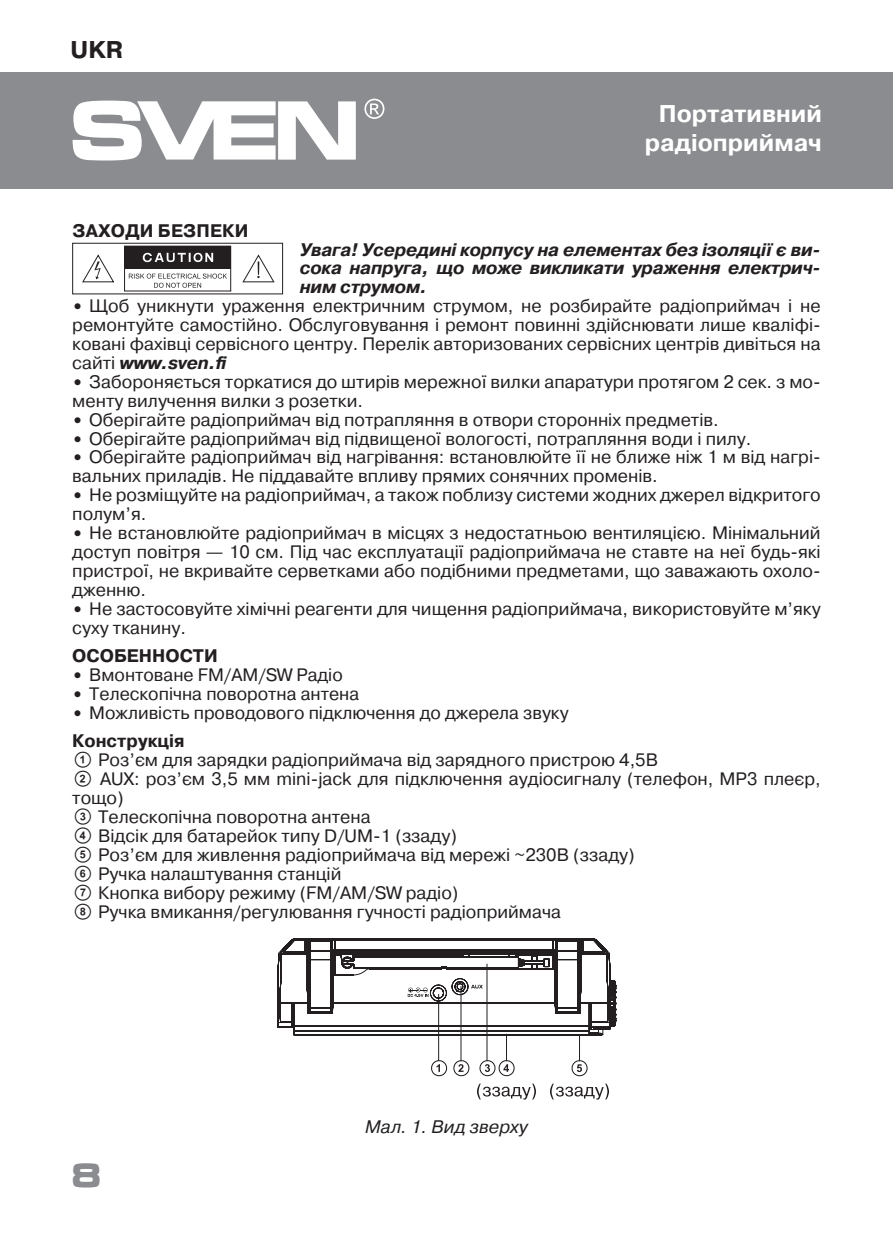
<style>
.page{position:relative;width:893px;height:1259px;background:#fff}
.page>*{position:absolute;margin:0;border:0;box-sizing:border-box;transform-origin:0 0}
.t1{font:700 33px "Micra";color:#8a8c8f}
.t2{font:700 24.3px/28.5px "Pragmatica";color:#fff;text-align:center}
.t3{font:700 24.3px "Pragmatica";color:#231f20}
.t4{font:italic 700 18.3px/18.9px "Pragmatica";letter-spacing:-.01em;color:#231f20;text-align:justify}
.t5{font:700 18.3px "Pragmatica";color:#231f20}
.t6{font:italic 18.3px "Pragmatica";color:#231f20}
.t7{font:18px/18.9px "Pragmatica";color:#231f20}
.s1{font-weight:700;font-size:16.5px}
.s2{font-weight:700;font-style:italic}
.s3{font-family:"SVEN"}
</style>
<div class="page">
<div style="left:0;top:72px;width:893px;height:117px;background:#8a8c8f"></div>
<svg style="left:73px;top:101px;width:283px;height:59px"></svg>
<svg style="left:364px;top:99px;width:20px;height:20px"></svg>
<div style="left:72px;top:243px;width:211px;height:51px;border:1px solid #231f20"></div>
<div style="left:124px;top:246px;width:107px;height:23px;background:#231f20"></div>
<svg style="left:143px;top:253px;width:70px;height:9px"></svg>
<svg style="left:129px;top:273px;width:98px;height:15px"></svg>
<svg style="left:82px;top:255px;width:32px;height:27px"></svg>
<svg style="left:242px;top:255px;width:33px;height:27px"></svg>
<svg style="left:477px;top:1083px;width:59px;height:16px"></svg>
<svg style="left:550px;top:1083px;width:59px;height:16px"></svg>
<svg style="left:278px;top:938px;width:338px;height:138px"></svg>
<h2 class="t3" style="left:71px;top:34px;width:54px">UKR</h2>
<p class="t5" style="left:72px;top:218px;width:178px">ЗАХОДИ БЕЗПЕКИ</p>
<h2 class="t2" style="left:645px;top:100px;width:178px">Портативний радіоприймач</h2>
<p class="t4" style="left:300px;top:240px;width:522px">Увага! Усередині корпусу на елементах без ізоляції є ви&shy;сока напруга, що може викликати ураження електрич&shy;ним струмом.</p>
<p class="t7" style="left:72px;top:297px;width:750px;text-align:justify"><span class="s1">•</span> Щоб уникнути ураження електричним струмом, не розбирайте радіоприймач і не ремонтуйте самостійно. Обслуговування і ремонт повинні здійснювати лише кваліфі&shy;ковані фахівці сервісного центру. Перелік авторизованих сервісних центрів дивіться на сайті <span class="s2">www.sven.fi</span></p>
<p class="t7" style="left:72px;top:373px;width:750px"><span class="s1">•</span> Забороняється торкатися до штирів мережної вилки апаратури протягом 2 сек. з мо&shy;менту вилучення вилки з розетки.</p>
<p class="t7" style="left:72px;top:410px;width:648px"><span class="s1">•</span> Оберігайте радіоприймач від потрапляння в отвори сторонніх предметів.</p>
<p class="t7" style="left:72px;top:429px;width:681px"><span class="s1">•</span> Оберігайте радіоприймач від підвищеної вологості, потрапляння води і пилу.</p>
<p class="t7" style="left:72px;top:448px;width:750px"><span class="s1">•</span> Оберігайте радіоприймач від нагрівання: встановлюйте її не ближе ніж 1 м від нагрі&shy;вальних приладів. Не піддавайте впливу прямих сонячних променів.</p>
<p class="t7" style="left:72px;top:486px;width:750px"><span class="s1">•</span> Не розміщуйте на радіоприймач, а також поблизу системи жодних джерел відкритого полум’я.</p>
<p class="t7" style="left:72px;top:524px;width:750px;text-align:justify"><span class="s1">•</span> Не встановлюйте радіоприймач в місцях з недостатньою вентиляцією. Мінімальний доступ повітря — 10 см. Під час експлуатації радіоприймача не ставте на неї будь-які пристрої, не вкривайте серветками або подібними предметами, що заважають охоло&shy;дженню.</p>
<p class="t7" style="left:72px;top:599px;width:750px"><span class="s1">•</span> Не застосовуйте хімічні реагенти для чищення радіоприймача, використовуйте м’яку суху тканину.</p>
<p class="t5" style="left:72px;top:644px;width:147px">ОСОБЕННОСТИ</p>
<p class="t7" style="left:72px;top:666px;width:272px"><span class="s1">•</span> Вмонтоване FM/AM/SW Радіо</p>
<p class="t7" style="left:72px;top:685px;width:288px"><span class="s1">•</span> Телескопічна поворотна антена</p>
<p class="t7" style="left:72px;top:703px;width:498px"><span class="s1">•</span> Можливість проводового підключення до джерела звуку</p>
<p class="t5" style="left:72px;top:729px;width:114px">Конструкція</p>
<p class="t7" style="left:72px;top:751px;width:750px"><span class="s3">A</span> Роз’єм для зарядки радіоприймача від зарядного пристрою 4,5В<br><span class="s3">B</span> AUX: роз’єм 3,5 мм mini-jack для підключення аудіосигналу (телефон, MP3 плеєр, тощо)<br><span class="s3">C</span> Телескопічна поворотна антена<br><span class="s3">D</span> Відсік для батарейок типу D/UM-1 (ззаду)<br><span class="s3">E</span> Роз’єм для живлення радіоприймача від мережі ~230В (ззаду)<br><span class="s3">F</span> Ручка налаштування станцій<br><span class="s3">G</span> Кнопка вибору режиму (FM/AM/SW радіо)<br><span class="s3">H</span> Ручка вмикання/регулювання гучності радіоприймача</p>
<h1 class="t1" style="left:70px;top:1157px;width:35px">8</h1>
<p class="t6" style="left:365px;top:1115px;width:164px">Мал. 1. Вид зверху</p>
</div>
